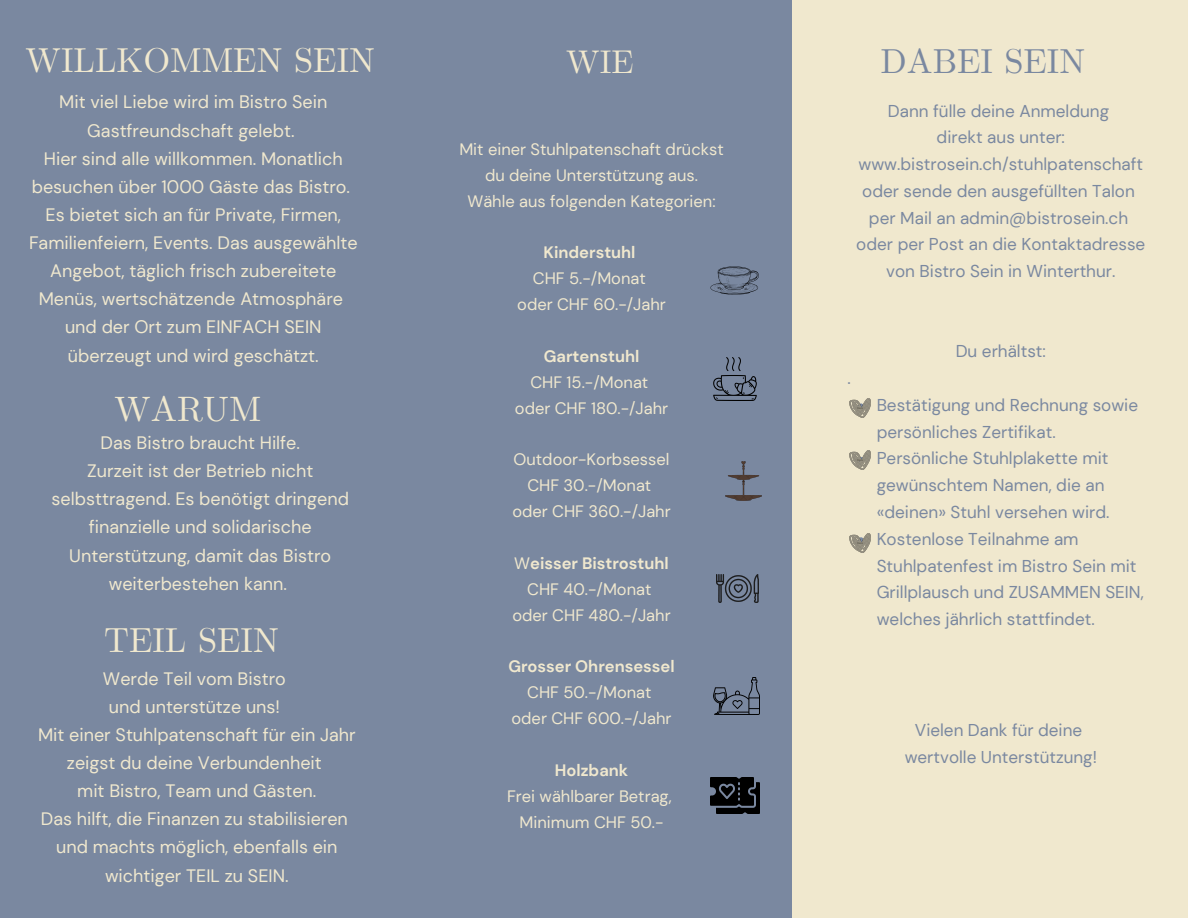
<style>
.page{position:relative;width:1188px;height:918px;background:#f0e8ce}
.page>*{position:absolute;margin:0;border:0;box-sizing:border-box;transform-origin:0 0}
.t1{font:35.1px "CMU Serif";color:#f0e8ce}
.t2{font:34.5px "CMU Serif";color:#f0e8ce}
.t3{font:34.5px "CMU Serif";color:#7a88a0}
.t4{font:32.7px "CMU Serif";color:#f0e8ce}
.t5{font:18px/28.2px "DM Sans";color:#f0e8ce;text-align:center}
.t6{font:17.1px/26.7px "DM Sans";color:#7a88a0}
.t7{font:16.5px/25.8px "DM Sans";color:#f0e8ce;text-align:center}
.t8{font:700 16.5px "DM Sans";color:#f0e8ce}
.s1{font-weight:400}
</style>
<div class="page">
<div style="left:0;top:0;width:792px;height:918px;background:#7a88a0"></div>
<svg style="left:710px;top:266px;width:49px;height:29px"></svg>
<img style="left:713px;top:358px;width:43px;height:42px">
<img style="left:717px;top:575px;width:41px;height:28px">
<img style="left:725px;top:461px;width:36px;height:39px">
<img style="left:710px;top:778px;width:50px;height:36px">
<img style="left:713px;top:678px;width:47px;height:37px">
<img style="left:850px;top:451px;width:20px;height:19px">
<img style="left:850px;top:398px;width:20px;height:19px">
<img style="left:850px;top:534px;width:20px;height:19px">
<p class="t2" style="left:26px;top:40px;width:351px">WILLKOMMEN SEIN</p>
<p class="t5" style="left:59px;top:88px;width:270px">Mit viel Liebe wird im Bistro Sein<br>Gastfreundschaft gelebt.</p>
<p class="t5" style="left:32px;top:144px;width:320px">Hier sind alle willkommen. Monatlich besuchen über 1000 Gäste das Bistro.</p>
<p class="t5" style="left:29px;top:201px;width:330px">Es bietet sich an für Private, Firmen, Familienfeiern, Events. Das ausgewählte Angebot, täglich frisch zubereitete Menüs, wertschätzende Atmosphäre</p>
<p class="t5" style="left:65px;top:313px;width:258px;text-align:left">und der Ort zum EINFACH SEIN überzeugt und wird geschätzt.</p>
<p class="t1" style="left:115px;top:388px;width:148px">WARUM</p>
<p class="t5" style="left:101px;top:429px;width:201px">Das Bistro braucht Hilfe.</p>
<p class="t5" style="left:52px;top:457px;width:299px">Zurzeit ist der Betrieb nicht selbsttragend. Es benötigt dringend finanzielle und solidarische<br>Unterstützung, damit das Bistro weiterbestehen kann.</p>
<p class="t2" style="left:104px;top:620px;width:176px">TEIL SEIN</p>
<h1 class="t5" style="left:103px;top:664px;width:184px">Werde Teil vom Bistro</h1>
<p class="t5" style="left:109px;top:693px;width:173px">und unterstütze uns!</p>
<p class="t5" style="left:38px;top:721px;width:319px">Mit einer Stuhlpatenschaft für ein Jahr zeigst du deine Verbundenheit</p>
<p class="t5" style="left:77px;top:777px;width:241px">mit Bistro, Team und Gästen.</p>
<p class="t5" style="left:41px;top:805px;width:308px">Das hilft, die Finanzen zu stabilisieren</p>
<p class="t5" style="left:56px;top:833px;width:283px">und machts möglich, ebenfalls ein wichtiger TEIL zu SEIN.</p>
<h1 class="t4" style="left:566px;top:42px;width:69px">WIE</h1>
<p class="t7" style="left:459px;top:136px;width:266px">Mit einer Stuhlpatenschaft drückst du deine Unterstützung aus.</p>
<p class="t7" style="left:467px;top:188px;width:250px">Wähle aus folgenden Kategorien:</p>
<p class="t8" style="left:544px;top:242px;width:94px">Kinderstuhl</p>
<p class="t7" style="left:533px;top:266px;width:114px">CHF 5.-/Monat</p>
<h1 class="t7" style="left:517px;top:292px;width:150px">oder CHF 60.-/Jahr</h1>
<p class="t8" style="left:544px;top:346px;width:97px">Gartenstuhl</p>
<p class="t7" style="left:530px;top:369px;width:119px">CHF 15.-/Monat</p>
<h1 class="t7" style="left:515px;top:395px;width:155px">oder CHF 180.-/Jahr</h1>
<p class="t7" style="left:514px;top:447px;width:157px">Outdoor-Korbsessel</p>
<p class="t7" style="left:527px;top:473px;width:125px">CHF 30.-/Monat</p>
<p class="t7" style="left:512px;top:499px;width:160px">oder CHF 360.-/Jahr</p>
<p class="t8" style="left:514px;top:553px;width:156px"><span class="s1">W</span>eisser Bistrostuhl</p>
<p class="t7" style="left:527px;top:576px;width:126px">CHF 40.-/Monat</p>
<p class="t7" style="left:512px;top:602px;width:160px">oder CHF 480.-/Jahr</p>
<h1 class="t8" style="left:508px;top:656px;width:168px">Grosser Ohrensessel</h1>
<p class="t7" style="left:527px;top:680px;width:126px">CHF 50.-/Monat</p>
<p class="t7" style="left:512px;top:706px;width:162px">oder CHF 600.-/Jahr</p>
<p class="t8" style="left:555px;top:760px;width:75px">Holzbank</p>
<p class="t7" style="left:507px;top:783px;width:166px">Frei wählbarer Betrag,</p>
<p class="t7" style="left:520px;top:809px;width:146px">Minimum CHF 50.-</p>
<p class="t3" style="left:880px;top:41px;width:206px">DABEI SEIN</p>
<p class="t6" style="left:888px;top:97px;width:223px">Dann fülle deine Anmeldung</p>
<p class="t6" style="left:858px;top:124px;width:286px;text-align:center">direkt aus unter: www.bistrosein.ch/stuhlpatenschaft oder sende den ausgefüllten Talon</p>
<p class="t6" style="left:869px;top:204px;width:261px">per Mail an admin@bistrosein.ch</p>
<p class="t6" style="left:856px;top:231px;width:291px;text-align:center">oder per Post an die Kontaktadresse von Bistro Sein in Winterthur.</p>
<p class="t6" style="left:848px;top:365px;width:5px">.</p>
<p class="t6" style="left:956px;top:338px;width:92px">Du erhältst:</p>
<p class="t6" style="left:877px;top:392px;width:263px">Bestätigung und Rechnung sowie persönliches Zertifikat.</p>
<p class="t6" style="left:877px;top:445px;width:234px">Persönliche Stuhlplakette mit gewünschtem Namen, die an «deinen» Stuhl versehen wird.</p>
<p class="t6" style="left:877px;top:526px;width:269px">Kostenlose Teilnahme am<br>Stuhlpatenfest im Bistro Sein mit<br>Grillplausch und ZUSAMMEN SEIN, welches jährlich stattfindet.</p>
<p class="t6" style="left:915px;top:717px;width:169px">Vielen Dank für deine</p>
<p class="t6" style="left:905px;top:744px;width:194px">wertvolle Unterstützung!</p>
</div>
